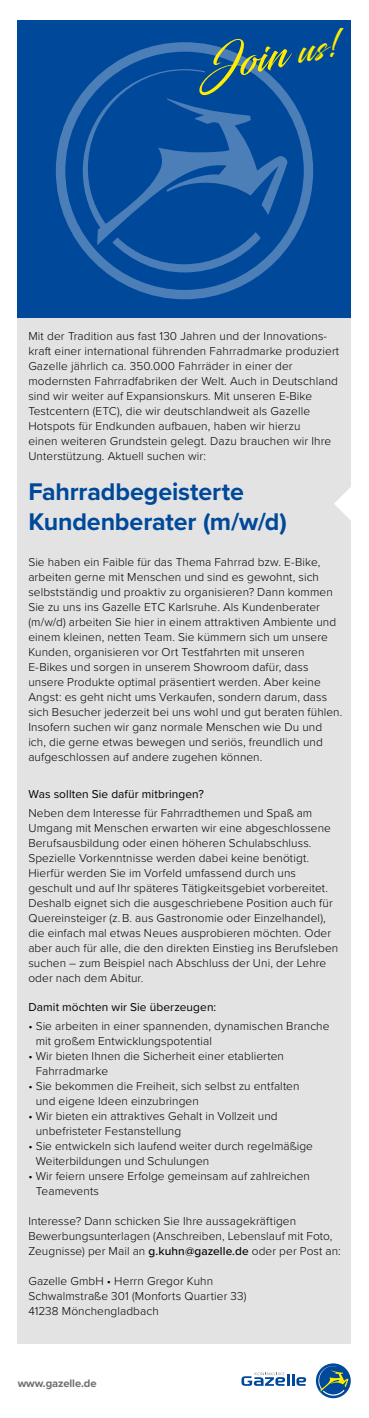
<style>
.page{position:relative;width:369px;height:1418px;background:#fff}
.page>*{position:absolute;margin:0;border:0;box-sizing:border-box;transform-origin:0 0}
.t1{font:43.5px "Blacksword";color:#ffed00}
.t2{font:700 25px/30px "Proxima Nova";letter-spacing:-.005em;color:#00489a}
.t3{font:300 11.88px/15px "Proxima Nova";letter-spacing:.005em;color:#000}
.t4{font:11.88px "Proxima Nova";letter-spacing:.01em;color:#000}
.t5{font:700 11.25px "Proxima Nova";letter-spacing:-.01em;color:#706f6f}
.s1{font-size:36.25px}
.s2{font-weight:500}
</style>
<div class="page">
<div style="left:18px;top:318px;width:333px;height:1025px;background:#e3e3e3"></div>
<div style="left:18px;top:20px;width:333px;height:298px;background:#00489a"></div>
<svg style="left:56px;top:42px;width:257px;height:257px"></svg>
<svg style="left:83px;top:69px;width:177px;height:203px"></svg>
<svg style="left:97px;top:98px;width:191px;height:147px"></svg>
<svg style="left:334px;top:487px;width:17px;height:33px"></svg>
<svg style="left:314px;top:1361px;width:38px;height:38px"></svg>
<svg style="left:315px;top:1363px;width:35px;height:35px"></svg>
<svg style="left:318px;top:1365px;width:30px;height:30px"></svg>
<svg style="left:241px;top:1372px;width:65px;height:13px"></svg>
<p class="t1" style="left:193px;top:44px;width:145px;rotate:-12deg">Join <span class="s1">us!</span></p>
<p class="t3" style="left:28px;top:328px;width:312px">Mit der Tradition aus fast 130 Jahren und der Innovations&shy;kraft einer international führenden Fahrradmarke produziert Gazelle jährlich ca. 350.000 Fahrräder in einer der modernsten Fahrradfabriken der Welt. Auch in Deutschland sind wir weiter auf Expansionskurs. Mit unseren E-Bike Testcentern (ETC), die wir deutschlandweit als Gazelle Hotspots für Endkunden aufbauen, haben wir hierzu<br>einen weiteren Grundstein gelegt. Dazu brauchen wir Ihre Unterstützung. Aktuell suchen wir:</p>
<p class="t2" style="left:28px;top:476px;width:260px">Fahrradbegeisterte<br>Kundenberater (m/w/d)</p>
<p class="t3" style="left:28px;top:554px;width:315px">Sie haben ein Faible für das Thema Fahrrad bzw. E-Bike, arbeiten gerne mit Menschen und sind es gewohnt, sich selbstständig und proaktiv zu organisieren? Dann kommen Sie zu uns ins Gazelle ETC Karlsruhe. Als Kundenberater (m/w/d) arbeiten Sie hier in einem attraktiven Ambiente und einem kleinen, netten Team. Sie kümmern sich um unsere Kunden, organisieren vor Ort Testfahrten mit unseren E-Bikes und sorgen in unserem Showroom dafür, dass unsere Produkte optimal präsentiert werden. Aber keine Angst: es geht nicht ums Verkaufen, sondern darum, dass sich Besucher jederzeit bei uns wohl und gut beraten fühlen.<br>Insofern suchen wir ganz normale Menschen wie Du und ich, die gerne etwas bewegen und seriös, freundlich und aufgeschlossen auf andere zugehen können.</p>
<p class="t4" style="left:28px;top:785px;width:177px">Was sollten Sie dafür mitbringen?</p>
<p class="t3" style="left:28px;top:804px;width:311px">Neben dem Interesse für Fahrradthemen und Spaß am Umgang mit Menschen erwarten wir eine abgeschlossene Berufsausbildung oder einen höheren Schulabschluss.<br>Spezielle Vorkenntnisse werden dabei keine benötigt.<br>Hierfür werden Sie im Vorfeld umfassend durch uns geschult und auf Ihr späteres Tätigkeitsgebiet vorbereitet.<br>Deshalb eignet sich die ausgeschriebene Position auch für Quereinsteiger (z. B. aus Gastronomie oder Einzelhandel), die einfach mal etwas Neues ausprobieren möchten. Oder aber auch für alle, die den direkten Einstieg ins Berufsleben suchen – zum Beispiel nach Abschluss der Uni, der Lehre oder nach dem Abitur.</p>
<p class="t4" style="left:28px;top:998px;width:189px">Damit möchten wir Sie überzeugen:</p>
<p class="t3" style="left:36px;top:1017px;width:295px;text-indent:-7px">• Sie arbeiten in einer spannenden, dynamischen Branche mit großem Entwicklungspotential</p>
<p class="t3" style="left:36px;top:1047px;width:249px;text-indent:-7px">• Wir bieten Ihnen die Sicherheit einer etablierten<br>Fahrradmarke</p>
<p class="t3" style="left:36px;top:1077px;width:265px;text-indent:-7px">• Sie bekommen die Freiheit, sich selbst zu entfalten und eigene Ideen einzubringen</p>
<p class="t3" style="left:36px;top:1107px;width:243px;text-indent:-7px">• Wir bieten ein attraktives Gehalt in Vollzeit und unbefristeter Festanstellung</p>
<p class="t3" style="left:36px;top:1137px;width:278px;text-indent:-7px">• Sie entwickeln sich laufend weiter durch regelmäßige<br>Weiterbildungen und Schulungen</p>
<p class="t3" style="left:36px;top:1167px;width:275px;text-indent:-7px">• Wir feiern unsere Erfolge gemeinsam auf zahlreichen<br>Teamevents</p>
<p class="t3" style="left:28px;top:1212px;width:314px">Interesse? Dann schicken Sie Ihre aussagekräftigen<br>Bewerbungsunterlagen (Anschreiben, Lebenslauf mit Foto,<br>Zeugnisse) per Mail an <span class="s2">g.kuhn@gazelle.de</span> oder per Post an:</p>
<p class="t3" style="left:28px;top:1272px;width:219px">Gazelle GmbH • Herrn Gregor Kuhn<br>Schwalmstraße 301 (Monforts Quartier 33)</p>
<p class="t3" style="left:28px;top:1302px;width:132px">41238 Mönchengladbach</p>
<p class="t5" style="left:18px;top:1374px;width:80px">www.gazelle.de</p>
</div>
